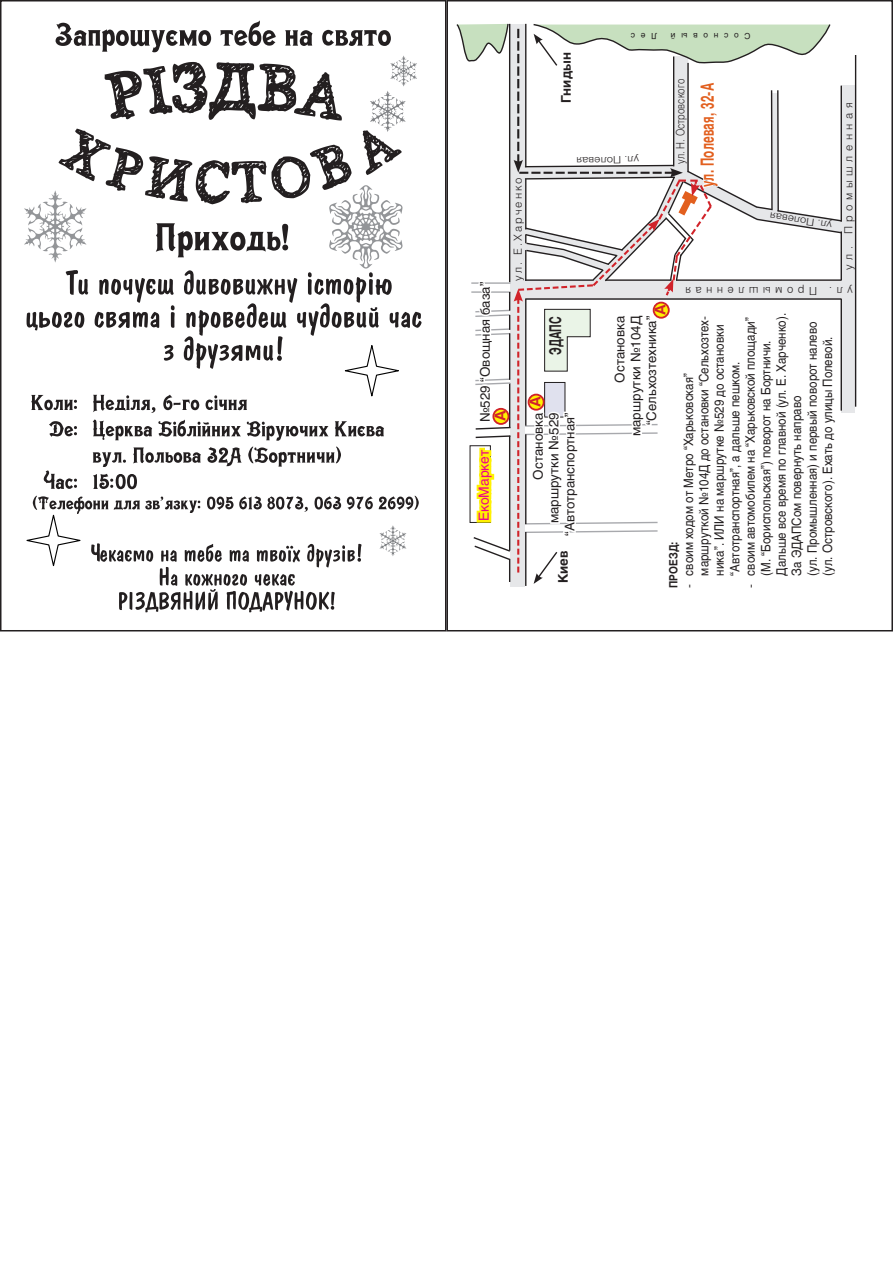
<style>
.page{position:relative;width:893px;height:1263px;background:#fff}
.page>*{position:absolute;margin:0;border:0;box-sizing:border-box;transform-origin:0 0}
.t1{font:700 18px "Helios";letter-spacing:.02em;color:#e25f1e;scale:.64 1}
.t2{font:700 16.05px "Helios";color:#231f20;scale:.65 1}
.t3{font:700 14.7px "Helios";color:#d1232a}
.t4{font:13.8px "Helios";color:#ed028c}
.t5{font:13.2px/15.9px "Helios";color:#231f20;text-align:right}
.t6{font:700 13.2px "Helios";color:#231f20}
.t7{font:12.9px/15.5px "Helios";color:#231f20;scale:.89 1}
.t8{font:300 11.55px "Helios";color:#231f20;scale:.82 1}
.t9{font:700 11.25px "Helios";color:#231f20;scale:.89 1}
.t10{font:300 11.1px "Helios";letter-spacing:.4em;color:#231f20}
.t11{font:300 11.1px "Helios";letter-spacing:.18em;color:#231f20}
.t12{font:300 10.05px "Helios";color:#231f20;scale:1.11 1}
.t13{font:8.4px "Helios";letter-spacing:.68em;color:#231f20}
</style>
<div class="page">
<svg style="left:44px;top:447px;width:297px;height:42px"></svg>
<svg style="left:49px;top:420px;width:335px;height:21px"></svg>
<svg style="left:26px;top:496px;width:393px;height:116px"></svg>
<hr style="left:525px;top:532px;width:1px;height:54px;background:#231f20">
<svg style="left:456px;top:23px;width:400px;height:562px"></svg>
<div style="left:0;top:0;width:446px;height:631px;border:2px solid #231f20"></div>
<div style="left:446px;top:0;width:447px;height:631px;border:2px solid #231f20"></div>
<svg style="left:24px;top:20px;width:398px;height:393px"></svg>
<p class="t5" style="left:477px;top:422px;width:142px;rotate:-90deg">№529 “Овощная база”</p>
<p class="t3" style="left:492px;top:421px;width:12px;rotate:-90deg">A</p>
<p class="t4" style="left:476px;top:521px;width:73px;rotate:-90deg">ЕкоМаркет</p>
<p class="t11" style="left:511px;top:281px;width:105px;rotate:-90deg">ул. Е.Харченко</p>
<p class="t6" style="left:559px;top:103px;width:52px;rotate:-90deg">Гнидын</p>
<p class="t13" style="left:657px;top:41px;width:28px;rotate:-180deg">Лес</p>
<p class="t12" style="left:639px;top:166px;width:58px;rotate:179deg">ул. Полевая</p>
<p class="t13" style="left:750px;top:41px;width:81px;rotate:-180deg">Сосновый</p>
<p class="t8" style="left:673px;top:164px;width:105px;rotate:-90deg">ул. Н. Островского</p>
<h1 class="t1" style="left:697px;top:187px;width:164px;rotate:-90deg">ул. Полевая, 32-А</h1>
<p class="t12" style="left:831px;top:231px;width:58px;rotate:-172deg">ул. Полевая</p>
<p class="t10" style="left:842px;top:270px;width:169px;rotate:-90deg">ул. Промышленная</p>
<p class="t10" style="left:853px;top:297px;width:169px;rotate:-180deg">ул. Промышленная</p>
<p class="t3" style="left:652px;top:315px;width:12px;rotate:-90deg">A</p>
<p class="t7" style="left:681px;top:575px;width:293px;text-indent:-12px;rotate:-90deg">- своим ходом от Метро “Харьковская” маршруткой №104Д до остановки “Сельхозтех&shy;ника”. ИЛИ на маршрутке №529 до остановки “Автотранспортная”, а дальше пешком.</p>
<p class="t7" style="left:742px;top:575px;width:296px;text-indent:-12px;rotate:-90deg">- своим автомобилем на “Харьковской площади” (М. “Бориспольская”) поворот на Бортничи.<br>Дальше все время по главной (ул. Е. Харченко).<br>За ЭДАПСом повернуть направо<br>(ул. Промышленная) и первый поворот налево (ул. Островского). Ехать до улицы Полевой.</p>
<p class="t5" style="left:612px;top:436px;width:122px;rotate:-90deg">Остановка маршрутки №104Д “Сельхозтехника”</p>
<p class="t2" style="left:546px;top:355px;width:61px;rotate:-90deg">ЭДАПС</p>
<p class="t3" style="left:527px;top:407px;width:12px;rotate:-90deg">A</p>
<p class="t5" style="left:530px;top:536px;width:125px;rotate:-90deg">Остановка маршрутки №529 “Автотранспортная”</p>
<p class="t6" style="left:556px;top:583px;width:34px;rotate:-90deg">Киев</p>
<p class="t9" style="left:667px;top:588px;width:54px;rotate:-90deg">ПРОЕЗД:</p>
</div>
